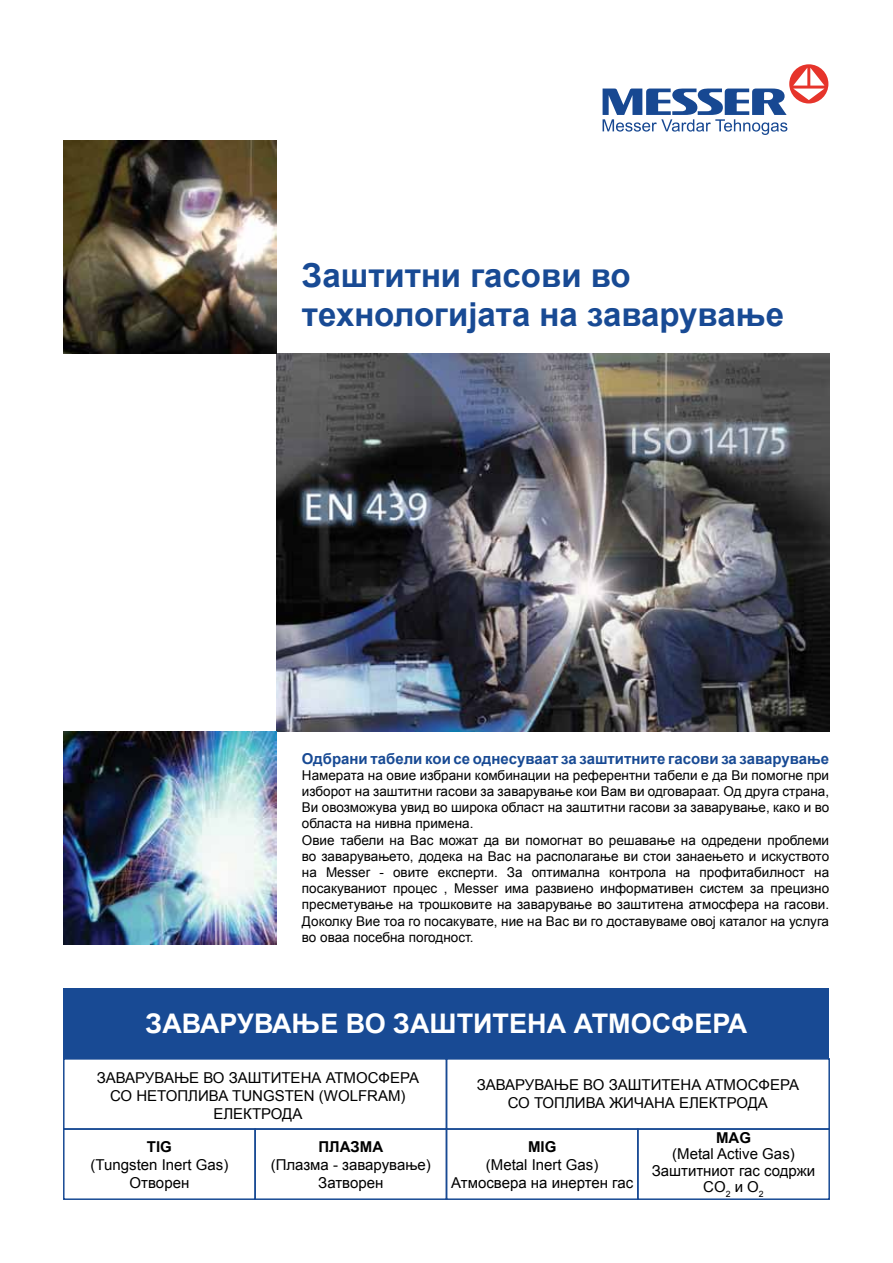
<style>
.page{position:relative;width:893px;height:1263px;background:#fff}
.page>*{position:absolute;margin:0;border:0;box-sizing:border-box;transform-origin:0 0}
.t1{font:700 33px/39.6px "Arial";color:#184a94}
.t2{font:700 27px "Arial";color:#fff}
.t3{font:15px/18px "Arial";color:#000;text-align:center}
.t4{font:700 15px "Arial";color:#184a94}
.t5{font:700 15px "Arial";color:#000}
.t6{font:13.5px/16.2px "Arial";color:#000}
</style>
<div class="page">
<img style="left:277px;top:353px;width:552px;height:378px">
<img style="left:64px;top:140px;width:213px;height:213px">
<img style="left:64px;top:731px;width:213px;height:213px">
<svg style="left:603px;top:64px;width:225px;height:71px"></svg>
<div style="left:64px;top:989px;width:765px;height:70px;background:#184a94"></div>
<div style="left:63px;top:1058px;width:384px;height:72px;border:2px solid #184a94"></div>
<div style="left:446px;top:1058px;width:384px;height:72px;border:2px solid #184a94"></div>
<div style="left:63px;top:1128px;width:193px;height:72px;border:2px solid #184a94"></div>
<div style="left:254px;top:1128px;width:193px;height:72px;border:2px solid #184a94"></div>
<div style="left:446px;top:1128px;width:193px;height:72px;border:2px solid #184a94"></div>
<div style="left:637px;top:1128px;width:193px;height:72px;border:2px solid #184a94"></div>
<h1 class="t1" style="left:302px;top:256px;width:484px">Заштитни гасови во технологијата на заварување</h1>
<p class="t4" style="left:302px;top:748px;width:529px">Одбрани табели кои се однесуваат за заштитните гасови за заварување</p>
<p class="t6" style="left:302px;top:767px;width:529px">Намерата на овие избрани комбинации на референтни табели е да Ви помогне при изборот на заштитни гасови за заварување кои Вам ви одговараат. Од друга страна, Ви овозможува увид во широка област на заштитни гасови за заварување, како и во областа на нивна примена.<br>Овие табели на Вас можат да ви помогнат во решавање на одредени проблеми во заварувањето, додека на Вас на располагање ви стои занаењето и искуството на Messer - овите експерти. За оптимална контрола на профитабилност на посакуваниот процес , Messer има развиено информативен систем за прецизно пресметување на трошковите на заварување во заштитена атмосфера на гасови.<br>Доколку Вие тоа го посакувате, ние на Вас ви го доставуваме овој каталог на услуга во оваа посебна погодност.</p>
<h2 class="t2" style="left:145px;top:1005px;width:603px">ЗАВАРУВАЊЕ ВО ЗАШТИТЕНА АТМОСФЕРА</h2>
<p class="t3" style="left:97px;top:1068px;width:324px">ЗАВАРУВАЊЕ ВО ЗАШТИТЕНА АТМОСФЕРА<br>СО НЕТОПЛИВА TUNGSTEN (WOLFRAM)<br>ЕЛЕКТРОДА</p>
<p class="t3" style="left:477px;top:1076px;width:324px">ЗАВАРУВАЊЕ ВО ЗАШТИТЕНА АТМОСФЕРА<br>СО ТОПЛИВА ЖИЧАНА ЕЛЕКТРОДА</p>
<p class="t5" style="left:147px;top:1136px;width:27px">TIG</p>
<p class="t3" style="left:91px;top:1155px;width:139px">(Tungsten Inert Gas)<br>Отворен</p>
<p class="t5" style="left:716px;top:1127px;width:36px">MAG</p>
<p class="t3" style="left:652px;top:1146px;width:165px;line-height:16.5px">(Metal Active Gas)<br>Заштитниот гас содржи<br>CO<sub>2</sub> и O<sub>2</sub></p>
<p class="t5" style="left:318px;top:1136px;width:66px">ПЛАЗМА</p>
<p class="t3" style="left:271px;top:1155px;width:162px">(Плазма - заварување)<br>Затворен</p>
<p class="t5" style="left:528px;top:1136px;width:30px">MIG</p>
<p class="t3" style="left:451px;top:1155px;width:183px">(Metal Inert Gas)<br>Атмосвера на инертен гас</p>
</div>
